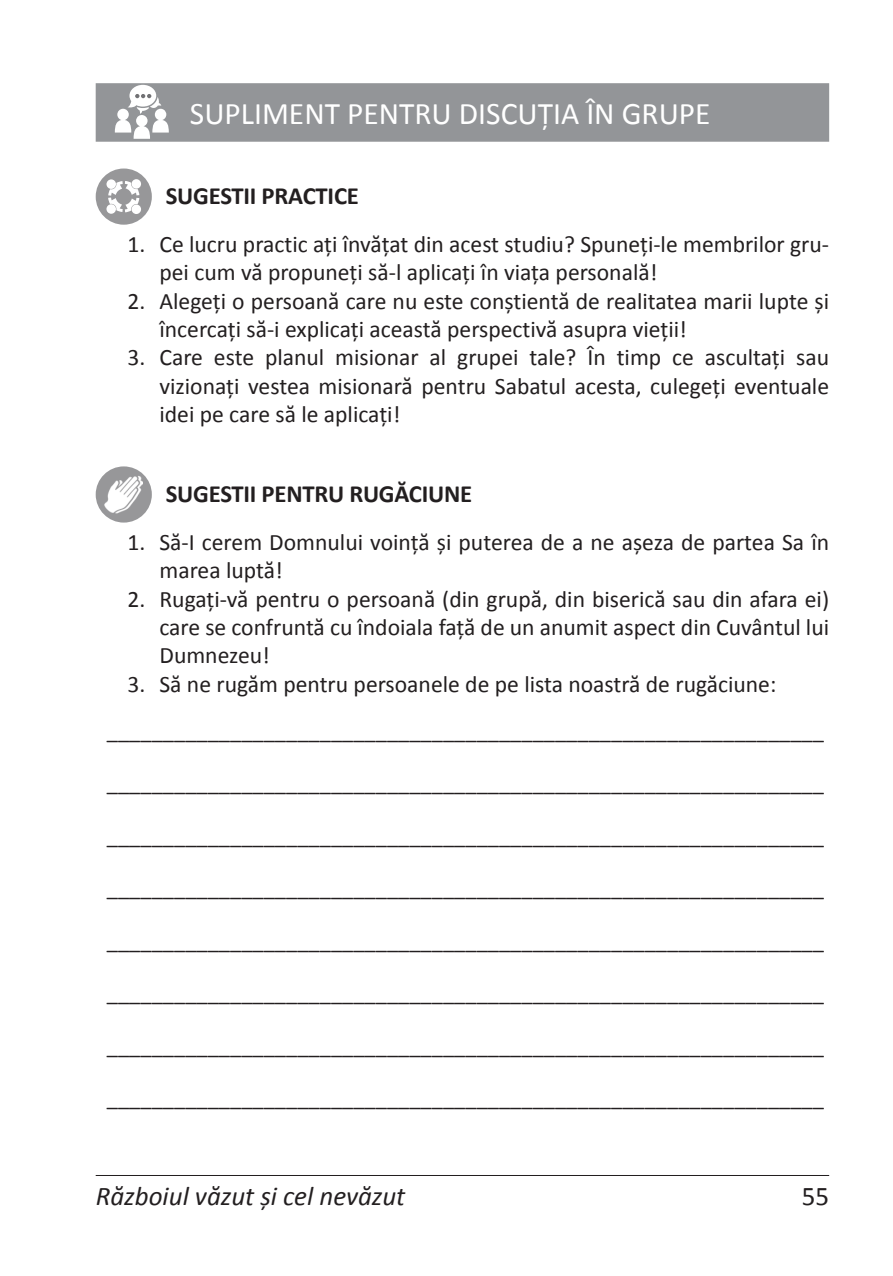
<style>
.page{position:relative;width:893px;height:1276px;background:#fff}
.page>*{position:absolute;margin:0;border:0;box-sizing:border-box;transform-origin:0 0}
.supliment{font:31.5px "Calibri";color:#fff}
.t1{font:italic 27px "Calibri";color:#231f20}
.t2{font:27px "Calibri";color:#231f20}
.Indent2{font:700 24.75px "Calibri";letter-spacing:-.01em;color:#231f20}
.Indent1{font:23.62px/28.3px "Calibri";color:#231f20}
.Linie{font:22.5px "Calibri";color:#231f20}
</style>
<div class="page">
<hr style="left:96px;top:1175px;width:733px;height:1px;background:#231f20">
<div style="left:96px;top:83px;width:733px;height:59px;background:#939598"></div>
<svg style="left:115px;top:85px;width:54px;height:54px"></svg>
<svg style="left:96px;top:168px;width:56px;height:57px"></svg>
<svg style="left:108px;top:181px;width:31px;height:31px"></svg>
<div style="left:132px;top:179px;width:9px;height:10px;background:#fff;border-radius:50%"></div>
<div style="left:107px;top:179px;width:9px;height:10px;background:#fff;border-radius:50%"></div>
<div style="left:106px;top:204px;width:10px;height:10px;background:#fff;border-radius:50%"></div>
<div style="left:132px;top:204px;width:9px;height:10px;background:#fff;border-radius:50%"></div>
<div style="left:96px;top:466px;width:56px;height:56px;background:#979799;border-radius:50%"></div>
<img style="left:105px;top:476px;width:38px;height:37px">
<p class="supliment" style="left:190px;top:94px;width:522px">SUPLIMENT PENTRU DISCUȚIA ÎN GRUPE</p>
<p class="Indent2" style="left:166px;top:181px;width:195px">SUGESTII PRACTICE</p>
<p class="Indent1" style="left:159px;top:229px;width:671px;text-indent:-32px">1. Ce lucru practic ați învățat din acest studiu? Spuneți-le membrilor gru&shy;pei cum vă propuneți să-l aplicați în viața personală!</p>
<p class="Indent1" style="left:159px;top:286px;width:671px;text-indent:-32px">2. Alegeți o persoană care nu este conștientă de realitatea marii lupte și încercați să-i explicați această perspectivă asupra vieții!</p>
<p class="Indent1" style="left:159px;top:342px;width:671px;text-align:justify;text-indent:-32px">3. Care este planul misionar al grupei tale? În timp ce ascultați sau vizionați vestea misionară pentru Sabatul acesta, culegeți eventuale idei pe care să le aplicați!</p>
<p class="Indent2" style="left:166px;top:479px;width:308px">SUGESTII PENTRU RUGĂCIUNE</p>
<p class="Indent1" style="left:159px;top:527px;width:671px;text-indent:-32px">1. Să-I cerem Domnului voință și puterea de a ne așeza de partea Sa în marea luptă!</p>
<p class="Indent1" style="left:159px;top:584px;width:671px;text-align:justify;text-indent:-32px">2. Rugați-vă pentru o persoană (din grupă, din biserică sau din afara ei) care se confruntă cu îndoiala față de un anumit aspect din Cuvântul lui Dumnezeu!</p>
<p class="Indent1" style="left:128px;top:669px;width:650px">3. Să ne rugăm pentru persoanele de pe lista noastră de rugăciune:</p>
<p class="Linie" style="left:107px;top:716px;width:719px">________________________________________________________________</p>
<p class="Linie" style="left:107px;top:769px;width:719px">________________________________________________________________</p>
<p class="Linie" style="left:107px;top:821px;width:719px">________________________________________________________________</p>
<p class="Linie" style="left:107px;top:874px;width:719px">________________________________________________________________</p>
<p class="Linie" style="left:107px;top:926px;width:719px">________________________________________________________________</p>
<p class="Linie" style="left:107px;top:979px;width:719px">________________________________________________________________</p>
<p class="Linie" style="left:107px;top:1031px;width:719px">________________________________________________________________</p>
<p class="Linie" style="left:107px;top:1084px;width:719px">________________________________________________________________</p>
<p class="t1" style="left:96px;top:1179px;width:311px">Războiul văzut și cel nevăzut</p>
<p class="t2" style="left:802px;top:1179px;width:29px">55</p>
</div>
